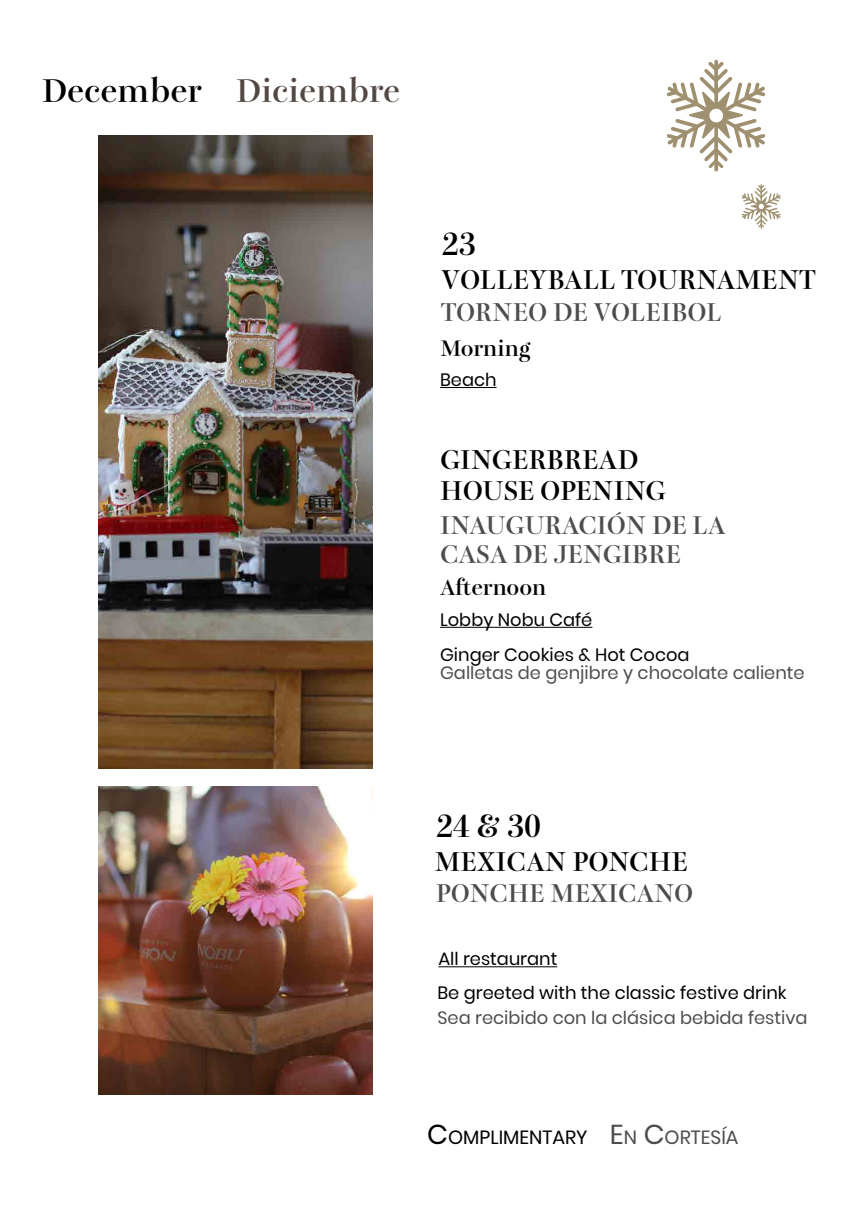
<style>
.page{position:relative;width:868px;height:1228px;background:#fff}
.page>*{position:absolute;margin:0;border:0;box-sizing:border-box;transform-origin:0 0}
.t1{font:800 30.38px "Toppan Bunkyu Midashi Mincho Std N";color:#534741}
.t2{font:800 29.75px "Toppan Bunkyu Midashi Mincho Std N";color:#000}
.t3{font:800 25.2px/30.2px "Toppan Bunkyu Midashi Mincho Std N";color:#000}
.t4{font:800 23.8px/28.6px "Toppan Bunkyu Midashi Mincho Std N";color:#4d4d4d}
.t5{font:800 20.65px "Toppan Bunkyu Midashi Mincho Std N";color:#000}
.t6{font:19.11px "Poppins";color:#000}
.t7{font:17.85px/34px "Poppins";color:#000}
.t8{font:17.85px "Poppins";color:#4d4d4d}
.s1{color:#000}
.s2{font-size:27.3px}
.s3{font-size:27.3px;color:#4d4d4d}
.s4{color:#4d4d4d}
</style>
<div class="page">
<hr style="left:438px;top:966px;width:119px;height:1px;background:#000">
<hr style="left:440px;top:627px;width:152px;height:1px;background:#000">
<hr style="left:440px;top:387px;width:57px;height:1px;background:#000">
<img style="left:99px;top:787px;width:274px;height:307px">
<img style="left:99px;top:136px;width:274px;height:632px">
<svg style="left:667px;top:60px;width:98px;height:111px"></svg>
<svg style="left:742px;top:184px;width:39px;height:45px"></svg>
<h1 class="t1" style="left:42px;top:67px;width:360px"><span class="s1">December</span> Diciembre</h1>
<h2 class="t2" style="left:442px;top:220px;width:35px">23</h2>
<h3 class="t3" style="left:441px;top:263px;width:376px">VOLLEYBALL TOURNAMENT</h3>
<h3 class="t4" style="left:441px;top:297px;width:282px">TORNEO DE VOLEIBOL</h3>
<p class="t5" style="left:440px;top:332px;width:92px">Morning</p>
<p class="t7" style="left:440px;top:363px;width:58px">Beach</p>
<h3 class="t3" style="left:440px;top:444px;width:228px">GINGERBREAD<br>HOUSE OPENING</h3>
<h3 class="t4" style="left:440px;top:510px;width:287px">INAUGURACIÓN DE LA<br>CASA DE JENGIBRE</h3>
<p class="t5" style="left:440px;top:571px;width:108px">Afternoon</p>
<p class="t7" style="left:440px;top:603px;width:154px">Lobby Nobu Café</p>
<p class="t7" style="left:440px;top:638px;width:251px">Ginger Cookies &amp; Hot Cocoa</p>
<p class="t8" style="left:440px;top:663px;width:366px">Galletas de genjibre y chocolate caliente</p>
<h2 class="t2" style="left:436px;top:802px;width:107px">24 &amp; 30</h2>
<h3 class="t3" style="left:435px;top:845px;width:255px">MEXICAN PONCHE</h3>
<h3 class="t4" style="left:436px;top:878px;width:259px">PONCHE MEXICANO</h3>
<p class="t7" style="left:438px;top:942px;width:351px">All restaurant<br>Be greeted with the classic festive drink</p>
<p class="t8" style="left:438px;top:1008px;width:372px">Sea recibido con la clásica bebida festiva</p>
<p class="t6" style="left:427px;top:1126px;width:313px"><span class="s2">C</span>OMPLIMENTARY <span class="s3">E</span><span class="s4">N</span> <span class="s3">C</span><span class="s4">ORTESÍA</span></p>
</div>
